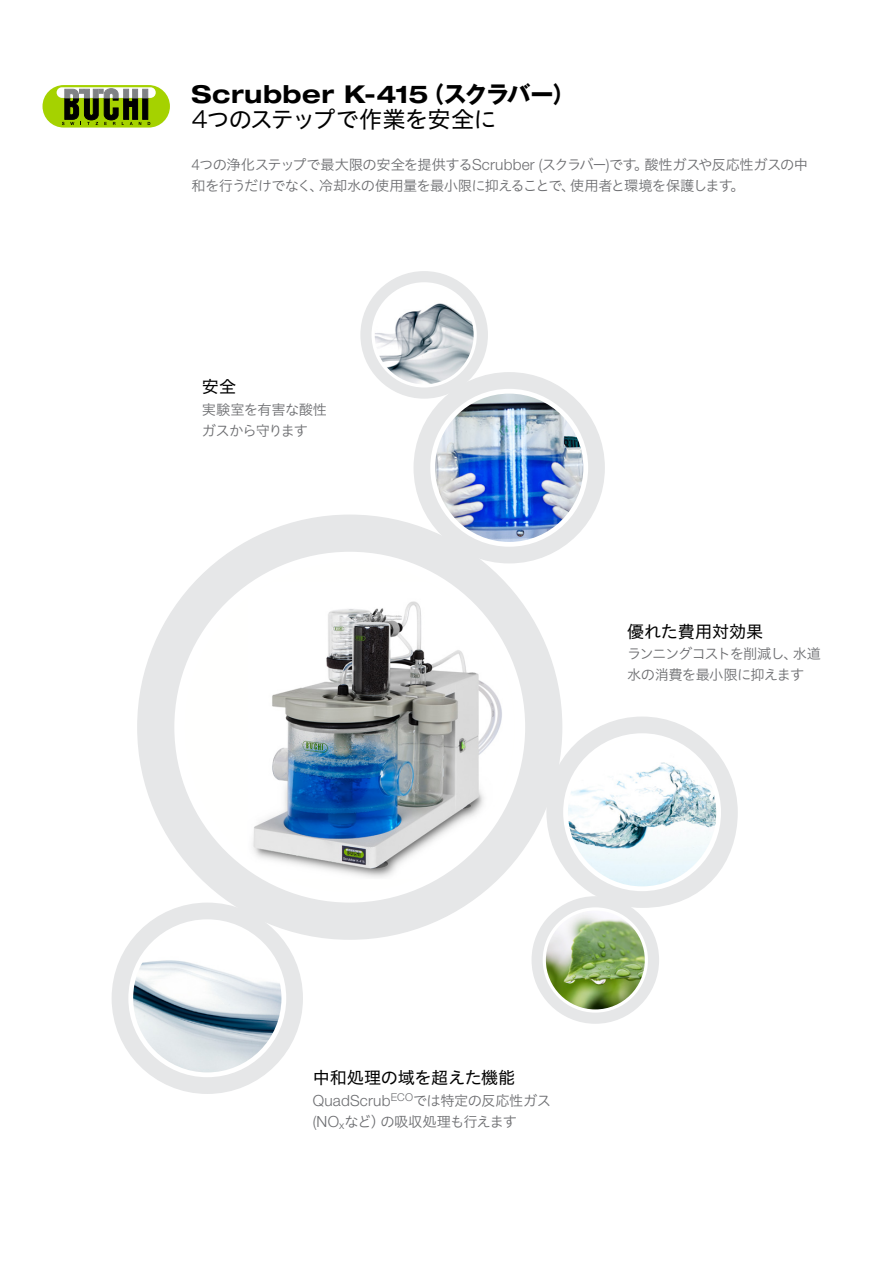
<style>
.page{position:relative;width:893px;height:1263px;background:#fff}
.page>*{position:absolute;margin:0;border:0;box-sizing:border-box;transform-origin:0 0}
.JA_Cover_Headline{font:700 expanded 24.6px "Helvetica Neue LT Std";letter-spacing:.02em;color:#000}
.JA_Cover_Subline{font:23.25px "Hiragino UD Sans Std W4";letter-spacing:-.03em;color:#000}
.JA_Title{font:17.1px "Hiragino UD Sans Std W4";letter-spacing:-.01em;color:#000}
.JA_Body_text_justifi{font:14.25px/21.3px "Hiragino UD Sans Std W3";letter-spacing:-.05em;color:#6d6e71}
.JA_Body_text_left{font:14.25px/21.3px "Hiragino UD Sans Std W3";letter-spacing:-.05em;color:#6d6e71}
.JA_Body_text_left-2{font:14.25px "Hiragino UD Sans Std W3";letter-spacing:-.03em;color:#6d6e71}
.JA_Body_text_left-3{font:14.25px "Hiragino UD Sans Std W3";letter-spacing:-.08em;color:#6d6e71}
.s1{font-family:"Gothic MB101 Pro";font-stretch:normal;font-size:23.25px}
.s2{font-family:"Helvetica Neue LT Std";font-weight:300;font-stretch:expanded;font-size:25.05px}
.s3{font-family:"Helvetica Neue LT Std";font-weight:300;font-size:15.45px}
</style>
<div class="page">
<div style="left:43px;top:85px;width:127px;height:43px;background:#a5d200;border-radius:21px"></div>
<div style="left:143px;top:89px;width:5px;height:30px;background:#000;border:1px solid #000"></div>
<svg style="left:57px;top:87px;width:99px;height:11px"></svg>
<div style="left:143px;top:89px;width:5px;height:9px;background:#808285"></div>
<svg style="left:62px;top:89px;width:79px;height:36px"></svg>
<div style="left:137px;top:514px;width:425px;height:426px;background:#e6e7e8;border-radius:50%"></div>
<div style="left:174px;top:552px;width:351px;height:350px;background:#fff;border-radius:50%"></div>
<img style="left:247px;top:581px;width:267px;height:298px">
<div style="left:414px;top:372px;width:191px;height:191px;background:#e6e7e8;border-radius:50%"></div>
<div style="left:430px;top:389px;width:158px;height:158px;background:#fff;border-radius:50%"></div>
<img style="left:435px;top:394px;width:148px;height:148px;border-radius:74px">
<div style="left:112px;top:902px;width:191px;height:192px;background:#e6e7e8;border-radius:50%"></div>
<div style="left:128px;top:919px;width:158px;height:158px;background:#fff;border-radius:50%"></div>
<img style="left:133px;top:924px;width:148px;height:148px;border-radius:74px">
<div style="left:360px;top:271px;width:128px;height:128px;background:#e6e7e8;border-radius:50%"></div>
<div style="left:372px;top:282px;width:105px;height:105px;background:#fff;border-radius:50%"></div>
<img style="left:375px;top:285px;width:99px;height:99px;border-radius:49px">
<div style="left:531px;top:896px;width:128px;height:128px;background:#e6e7e8;border-radius:50%"></div>
<svg style="left:543px;top:907px;width:105px;height:106px"></svg>
<img style="left:546px;top:910px;width:99px;height:99px;border-radius:49px">
<div style="left:546px;top:716px;width:192px;height:192px;background:#e6e7e8;border-radius:50%"></div>
<div style="left:563px;top:733px;width:158px;height:158px;background:#fff;border-radius:50%"></div>
<img style="left:568px;top:738px;width:148px;height:148px;border-radius:74px">
<p class="JA_Cover_Headline" style="left:192px;top:79px;width:386px">Scrubber K-415<span class="s1">（スクラバー）</span></p>
<p class="JA_Cover_Subline" style="left:192px;top:101px;width:307px"><span class="s2">4</span>つのステップで作業を安全に</p>
<p class="JA_Body_text_justifi" style="left:192px;top:153px;width:618px"><span class="s3">4</span>つの浄化ステップで最大限の安全を提供する<span class="s3">Scrubber (</span>スクラバー<span class="s3">)</span>です。酸性ガスや反応性ガスの中和を行うだけでなく、冷却水の使用量を最小限に抑えることで、使用者と環境を保護します。</p>
<p class="JA_Title" style="left:202px;top:374px;width:36px">安全</p>
<p class="JA_Body_text_left-2" style="left:202px;top:398px;width:127px">実験室を有害な酸性</p>
<p class="JA_Body_text_left-3" style="left:202px;top:420px;width:108px">ガスから守ります</p>
<p class="JA_Title" style="left:627px;top:618px;width:137px">優れた費用対効果</p>
<p class="JA_Body_text_left" style="left:627px;top:642px;width:195px">ランニングコストを削減し、水道水の消費を最小限に抑えます</p>
<p class="JA_Title" style="left:313px;top:1065px;width:204px">中和処理の域を超えた機能</p>
<p class="JA_Body_text_left-2" style="left:313px;top:1089px;width:240px"><span class="s3">QuadScrub</span><sup>ECO</sup>では特定の反応性ガス</p>
<p class="JA_Body_text_left" style="left:313px;top:1110px;width:206px"><span class="s3">(NO</span><sub>x</sub>など）の吸収処理も行えます</p>
</div>
